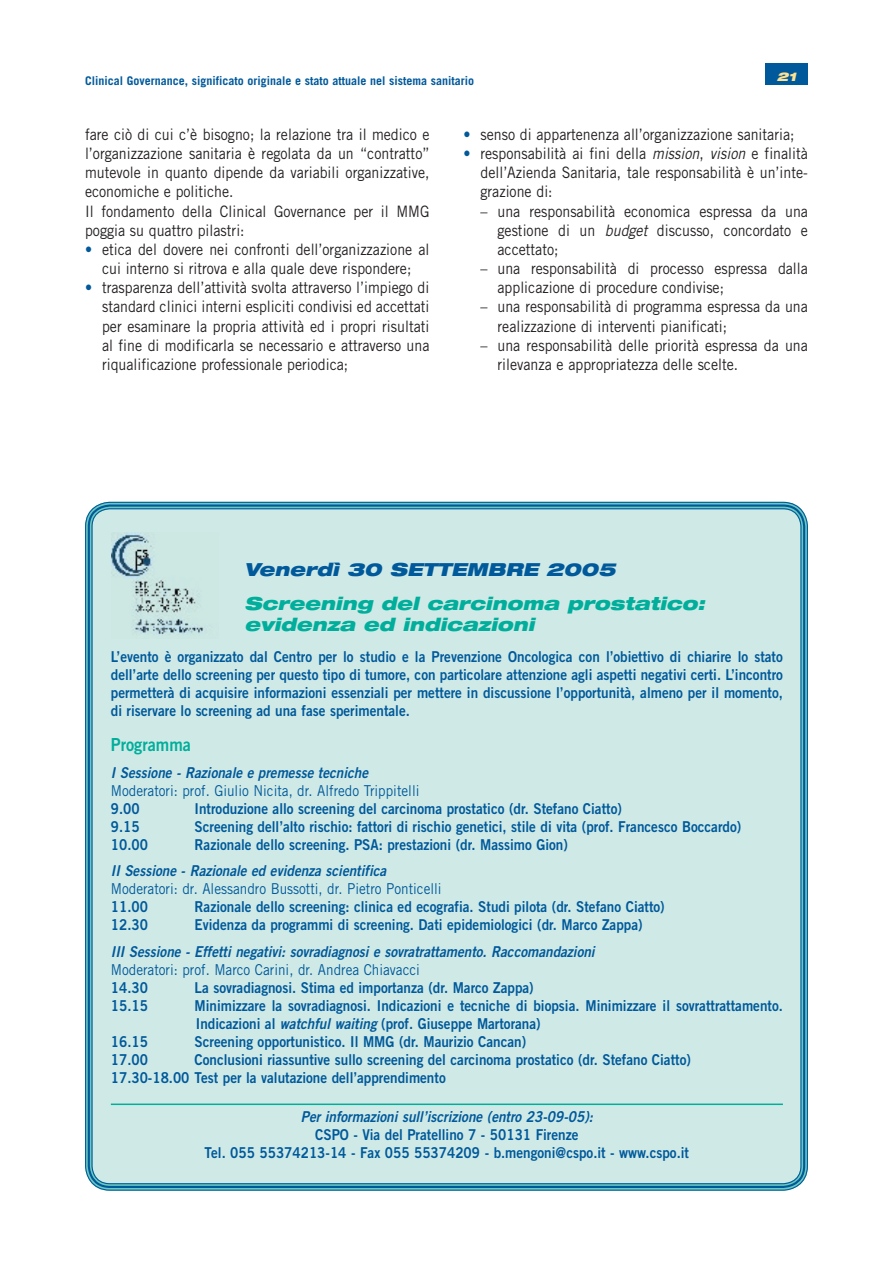
<style>
.page{position:relative;width:893px;height:1263px;background:#fff}
.page>*{position:absolute;margin:0;border:0;box-sizing:border-box;transform-origin:0 0}
.t1{font:italic 900 expanded 18px/21.6px "Helvetica Neue";color:#00ae9b}
.t2{font:italic 900 expanded 18px "Helvetica Neue";color:#00599b}
.t3{font:18px "Trade Gothic Bold Two";color:#00ae9b;scale:.9 1}
.t4{font:15.75px/19.2px "Trade Gothic";color:#231f20;scale:.9 1}
.t5{font:15px/18px "Trade Gothic Bold Two";color:#00599b;scale:.9 1}
.t6{font:italic 15px "Trade Gothic Bold Two";color:#00599b;scale:.9 1}
.t7{font:15px "Trade Gothic";color:#00599b;scale:.9 1}
.t8{font:700 12px "Trade Gothic";color:#00599b}
.t9{font:italic 900 expanded 12px "Helvetica Neue";color:#ffe192}
.s1{color:#00599b}
.s2{font-style:italic}
</style>
<div class="page">
<div style="left:765px;top:64px;width:43px;height:21px;background:#00599b"></div>
<svg style="left:87px;top:503px;width:719px;height:686px;background:#3a93ae"></svg>
<div style="left:91px;top:508px;width:711px;height:676px;background:#cfeae6"></div>
<img style="left:111px;top:533px;width:108px;height:106px">
<p class="t8" style="left:85px;top:73px;width:391px">Clinical Governance, significato originale e stato attuale nel sistema sanitario</p>
<p class="t9" style="left:777px;top:69px;width:21px">21</p>
<p class="t4" style="left:85px;top:124px;width:384px">fare ciò di cui c’è bisogno; la relazione tra il medico e l’organizzazione sanitaria è regolata da un “contratto” mutevole in quanto dipende da variabili organizzative, economiche e politiche.<br>Il fondamento della Clinical Governance per il MMG poggia su quattro pilastri:</p>
<p class="t4" style="left:85px;top:239px;width:384px;text-align:center"><span class="s1">•</span> etica del dovere nei confronti dell’organizzazione al cui interno si ritrova e alla quale deve rispondere;</p>
<p class="t4" style="left:102px;top:278px;width:365px;text-align:justify;text-indent:-17px"><span class="s1">•</span> trasparenza dell’attività svolta attraverso l’impiego di standard clinici interni espliciti condivisi ed accettati per esaminare la propria attività ed i propri risultati al fine di modificarla se necessario e attraverso una riqualificazione professionale periodica;</p>
<p class="t4" style="left:463px;top:124px;width:369px"><span class="s1">•</span> senso di appartenenza all’organizzazione sanitaria;</p>
<p class="t4" style="left:480px;top:144px;width:365px;text-align:justify;text-indent:-17px"><span class="s1">•</span> responsabilità ai fini della <span class="s2">mission</span>, <span class="s2">vision</span> e finalità dell’Azienda Sanitaria, tale responsabilità è un’inte&shy;grazione di:</p>
<p class="t4" style="left:497px;top:201px;width:346px;text-align:justify;text-indent:-17px">– una responsabilità economica espressa da una gestione di un <span class="s2">budget</span> discusso, concordato e accettato;</p>
<p class="t4" style="left:497px;top:259px;width:346px;text-indent:-17px">– una responsabilità di processo espressa dalla applicazione di procedure condivise;</p>
<p class="t4" style="left:497px;top:297px;width:346px;text-indent:-17px">– una responsabilità di programma espressa da una realizzazione di interventi pianificati;</p>
<p class="t4" style="left:497px;top:335px;width:346px;text-indent:-17px">– una responsabilità delle priorità espressa da una rilevanza e appropriatezza delle scelte.</p>
<p class="t2" style="left:244px;top:557px;width:372px">Venerdì 30 SETTEMBRE 2005</p>
<p class="t1" style="left:244px;top:592px;width:462px">Screening del carcinoma prostatico: evidenza ed indicazioni</p>
<p class="t5" style="left:111px;top:648px;width:748px;text-align:justify">L’evento è organizzato dal Centro per lo studio e la Prevenzione Oncologica con l’obiettivo di chiarire lo stato dell’arte dello screening per questo tipo di tumore, con particolare attenzione agli aspetti negativi certi. L’incontro permetterà di acquisire informazioni essenziali per mettere in discussione l’opportunità, almeno per il momento, di riservare lo screening ad una fase sperimentale.</p>
<p class="t3" style="left:111px;top:734px;width:90px">Programma</p>
<p class="t6" style="left:111px;top:763px;width:287px">I Sessione - Razionale e premesse tecniche</p>
<p class="t7" style="left:111px;top:781px;width:344px">Moderatori: prof. Giulio Nicita, dr. Alfredo Trippitelli</p>
<p class="t5" style="left:111px;top:799px;width:34px">9.00</p>
<p class="t5" style="left:195px;top:799px;width:476px">Introduzione allo screening del carcinoma prostatico (dr. Stefano Ciatto)</p>
<p class="t5" style="left:111px;top:817px;width:34px">9.15</p>
<p class="t5" style="left:195px;top:817px;width:609px">Screening dell’alto rischio: fattori di rischio genetici, stile di vita (prof. Francesco Boccardo)</p>
<p class="t5" style="left:111px;top:835px;width:43px">10.00</p>
<p class="t5" style="left:195px;top:835px;width:416px">Razionale dello screening. PSA: prestazioni (dr. Massimo Gion)</p>
<p class="t6" style="left:111px;top:861px;width:308px">II Sessione - Razionale ed evidenza scientifica</p>
<p class="t7" style="left:111px;top:880px;width:369px">Moderatori: dr. Alessandro Bussotti, dr. Pietro Ponticelli</p>
<p class="t5" style="left:111px;top:898px;width:43px">11.00</p>
<p class="t5" style="left:195px;top:898px;width:524px">Razionale dello screening: clinica ed ecografia. Studi pilota (dr. Stefano Ciatto)</p>
<p class="t5" style="left:111px;top:916px;width:43px">12.30</p>
<p class="t5" style="left:195px;top:916px;width:499px">Evidenza da programmi di screening. Dati epidemiologici (dr. Marco Zappa)</p>
<p class="t6" style="left:111px;top:942px;width:539px">III Sessione - Effetti negativi: sovradiagnosi e sovratrattamento. Raccomandazioni</p>
<p class="t7" style="left:111px;top:960px;width:345px">Moderatori: prof. Marco Carini, dr. Andrea Chiavacci</p>
<p class="t5" style="left:111px;top:978px;width:43px">14.30</p>
<p class="t5" style="left:195px;top:978px;width:378px">La sovradiagnosi. Stima ed importanza (dr. Marco Zappa)</p>
<p class="t5" style="left:111px;top:996px;width:43px">15.15</p>
<p class="t5" style="left:195px;top:996px;width:655px">Minimizzare la sovradiagnosi. Indicazioni e tecniche di biopsia. Minimizzare il sovrattrattamento.<br>Indicazioni al <span class="s2">watchful waiting</span> (prof. Giuseppe Martorana)</p>
<p class="t5" style="left:111px;top:1032px;width:43px">16.15</p>
<p class="t5" style="left:195px;top:1032px;width:370px">Screening opportunistico. Il MMG (dr. Maurizio Cancan)</p>
<p class="t5" style="left:111px;top:1050px;width:43px">17.00</p>
<p class="t5" style="left:111px;top:1050px;width:646px;text-indent:84px">Conclusioni riassuntive sullo screening del carcinoma prostatico (dr. Stefano Ciatto)<br>17.30-18.00 Test per la valutazione dell’apprendimento</p>
<p class="t6" style="left:301px;top:1107px;width:326px">Per informazioni sull’iscrizione (entro 23-09-05):</p>
<p class="t5" style="left:205px;top:1125px;width:540px;text-align:center">CSPO - Via del Pratellino 7 - 50131 Firenze<br>Tel. 055 55374213-14 - Fax 055 55374209 - b.mengoni@cspo.it - www.cspo.it</p>
</div>
